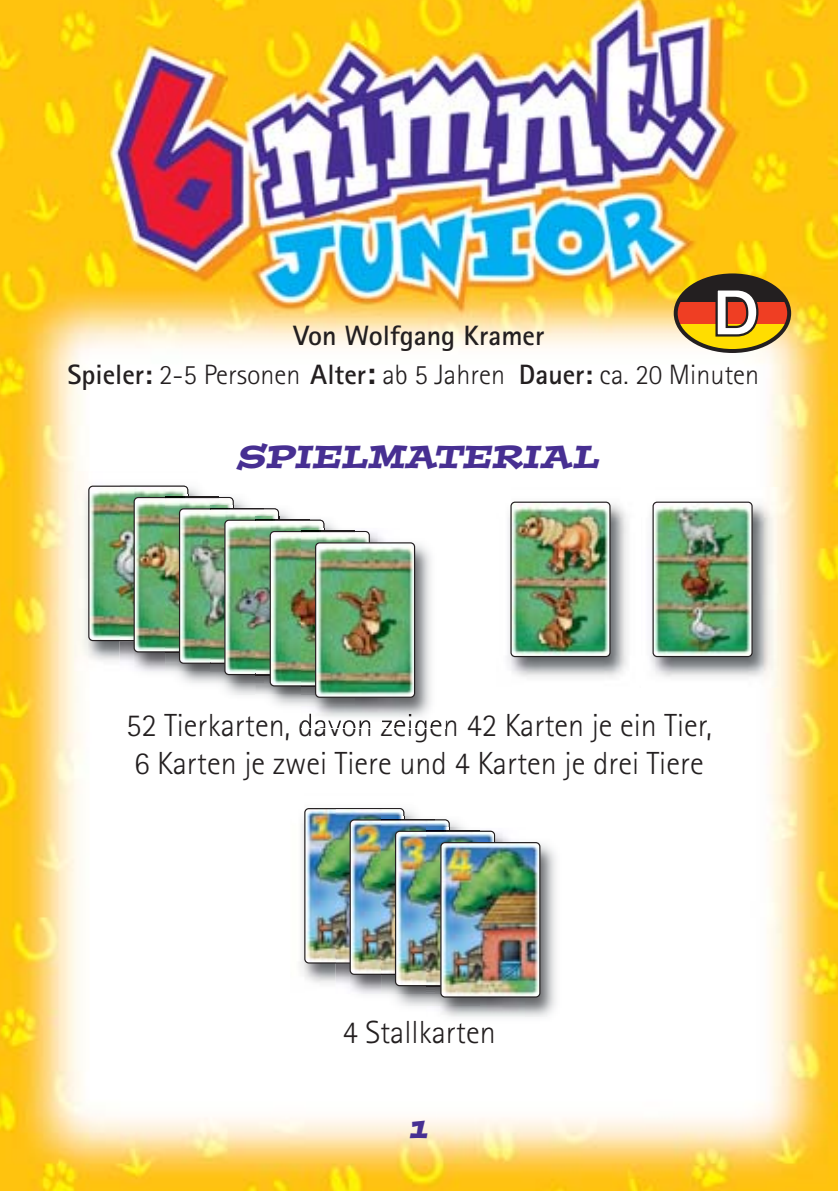
<style>
.page{position:relative;width:838px;height:1191px;background:#fff}
.page>*{position:absolute;margin:0;border:0;box-sizing:border-box;transform-origin:0 0}
.t1{font:300 32px/38.4px "Rotis Sans Serif";color:#231f20}
.t2{font:italic 32px "Postino";color:#472f92}
.t3{font:700 28px/38.4px "Rotis Sans Serif";color:#231f20;text-align:center}
.s1{font-weight:300}
.s2{font-size:32px}
</style>
<div class="page">
<img style="left:0;top:0;width:838px;height:1191px">
<svg style="left:676px;top:275px;width:113px;height:27px;fill:#231f20"></svg>
<div style="left:676px;top:302px;width:113px;height:23px;background:#ef3e23"></div>
<svg style="left:676px;top:325px;width:113px;height:26px;fill:#fd0"></svg>
<div style="left:674px;top:273px;width:117px;height:80px;border:4px solid #231f20;border-radius:50%"></div>
<svg style="left:714px;top:287px;width:46px;height:51px"></svg>
<img style="left:74px;top:471px;width:144px;height:200px">
<img style="left:89px;top:486px;width:99px;height:155px;border-radius:4px">
<div style="left:88px;top:486px;width:100px;height:155px;border:2px solid #231f20;border-radius:5px"></div>
<img style="left:120px;top:671px;width:45px;height:12px">
<img style="left:120px;top:483px;width:144px;height:11px">
<img style="left:120px;top:640px;width:45px;height:31px">
<img style="left:120px;top:487px;width:45px;height:153px">
<img style="left:134px;top:498px;width:99px;height:154px;border-radius:4px">
<div style="left:134px;top:497px;width:100px;height:155px;border:2px solid #231f20;border-radius:5px"></div>
<img style="left:218px;top:494px;width:91px;height:11px">
<img style="left:165px;top:671px;width:45px;height:23px">
<img style="left:189px;top:494px;width:29px;height:3px">
<img style="left:165px;top:651px;width:45px;height:20px">
<img style="left:189px;top:497px;width:21px;height:1px">
<svg style="left:165px;top:486px;width:24px;height:12px"></svg>
<img style="left:165px;top:498px;width:45px;height:153px">
<img style="left:180px;top:509px;width:98px;height:154px;border-radius:4px">
<div style="left:179px;top:508px;width:100px;height:156px;border:2px solid #231f20;border-radius:5px"></div>
<img style="left:210px;top:683px;width:46px;height:22px">
<img style="left:264px;top:505px;width:90px;height:12px">
<img style="left:210px;top:671px;width:46px;height:12px">
<img style="left:234px;top:505px;width:30px;height:3px">
<img style="left:234px;top:508px;width:22px;height:1px">
<svg style="left:210px;top:663px;width:8px;height:8px"></svg>
<svg style="left:210px;top:497px;width:24px;height:12px"></svg>
<img style="left:210px;top:509px;width:46px;height:154px">
<img style="left:225px;top:520px;width:99px;height:155px;border-radius:4px">
<div style="left:224px;top:520px;width:100px;height:155px;border:2px solid #231f20;border-radius:5px"></div>
<img style="left:309px;top:517px;width:91px;height:11px">
<img style="left:256px;top:694px;width:45px;height:23px">
<img style="left:279px;top:517px;width:30px;height:3px">
<img style="left:256px;top:675px;width:45px;height:19px">
<img style="left:279px;top:520px;width:22px;height:1px">
<svg style="left:256px;top:674px;width:8px;height:9px"></svg>
<svg style="left:256px;top:508px;width:23px;height:13px"></svg>
<img style="left:256px;top:521px;width:45px;height:153px">
<img style="left:270px;top:532px;width:99px;height:154px;border-radius:4px">
<div style="left:270px;top:531px;width:100px;height:156px;border:2px solid #231f20;border-radius:5px"></div>
<img style="left:301px;top:528px;width:144px;height:200px">
<img style="left:301px;top:717px;width:62px;height:11px">
<img style="left:301px;top:714px;width:62px;height:3px">
<img style="left:301px;top:694px;width:53px;height:11px">
<img style="left:325px;top:528px;width:29px;height:3px">
<img style="left:309px;top:685px;width:6px;height:9px">
<img style="left:354px;top:531px;width:16px;height:11px">
<img style="left:325px;top:531px;width:29px;height:2px">
<svg style="left:301px;top:685px;width:8px;height:9px"></svg>
<svg style="left:301px;top:520px;width:24px;height:13px"></svg>
<img style="left:316px;top:543px;width:99px;height:154px;border-radius:4px">
<div style="left:315px;top:542px;width:100px;height:156px;border:2px solid #231f20;border-radius:5px"></div>
<img style="left:497px;top:487px;width:286px;height:200px">
<img style="left:511px;top:502px;width:99px;height:155px;border-radius:4px">
<div style="left:510px;top:502px;width:101px;height:155px;border:2px solid #231f20;border-radius:5px"></div>
<img style="left:653px;top:502px;width:99px;height:155px;border-radius:4px">
<div style="left:653px;top:502px;width:100px;height:155px;border:2px solid #231f20;border-radius:5px"></div>
<img style="left:290px;top:794px;width:144px;height:200px">
<img style="left:305px;top:809px;width:99px;height:154px;border-radius:4px">
<div style="left:304px;top:808px;width:100px;height:156px;border:2px solid #231f20;border-radius:5px"></div>
<img style="left:336px;top:994px;width:45px;height:11px">
<img style="left:336px;top:805px;width:144px;height:11px">
<img style="left:336px;top:962px;width:45px;height:32px">
<img style="left:336px;top:809px;width:45px;height:153px">
<img style="left:350px;top:820px;width:99px;height:154px;border-radius:4px">
<div style="left:350px;top:819px;width:100px;height:156px;border:2px solid #231f20;border-radius:5px"></div>
<img style="left:434px;top:816px;width:91px;height:12px">
<img style="left:381px;top:994px;width:45px;height:22px">
<img style="left:405px;top:816px;width:29px;height:3px">
<img style="left:381px;top:974px;width:45px;height:20px">
<img style="left:405px;top:819px;width:21px;height:2px">
<svg style="left:381px;top:808px;width:24px;height:13px"></svg>
<img style="left:381px;top:821px;width:45px;height:153px">
<img style="left:396px;top:831px;width:98px;height:155px;border-radius:4px">
<div style="left:395px;top:831px;width:100px;height:155px;border:2px solid #231f20;border-radius:5px"></div>
<img style="left:426px;top:828px;width:144px;height:200px">
<img style="left:426px;top:1021px;width:67px;height:7px">
<img style="left:426px;top:994px;width:54px;height:11px">
<img style="left:450px;top:828px;width:30px;height:3px">
<img style="left:450px;top:831px;width:30px;height:1px">
<img style="left:434px;top:985px;width:6px;height:2px">
<img style="left:480px;top:831px;width:14px;height:11px">
<svg style="left:426px;top:985px;width:8px;height:9px"></svg>
<svg style="left:426px;top:819px;width:24px;height:13px"></svg>
<img style="left:441px;top:843px;width:99px;height:154px;border-radius:4px">
<div style="left:440px;top:842px;width:100px;height:156px;border:2px solid #231f20;border-radius:5px"></div>
<p class="t3" style="left:67px;top:319px;width:693px">Von Wolfgang Kramer<br>Spieler: <span class="s1">2-5 Personen</span> Alter<span class="s2">:</span> <span class="s1">ab 5 Jahren</span> Dauer: <span class="s1">ca. 20 Minuten</span></p>
<p class="t2" style="left:238px;top:444px;width:363px">SPIELMATERIAL</p>
<p class="t1" style="left:126px;top:709px;width:587px">52 Tierkarten, davon zeigen 42 Karten je ein Tier,<br>6 Karten je zwei Tiere und 4 Karten je drei Tiere</p>
<p class="t1" style="left:342px;top:1016px;width:155px">4 Stallkarten</p>
<p class="t2" style="left:409px;top:1114px;width:21px">1</p>
</div>
